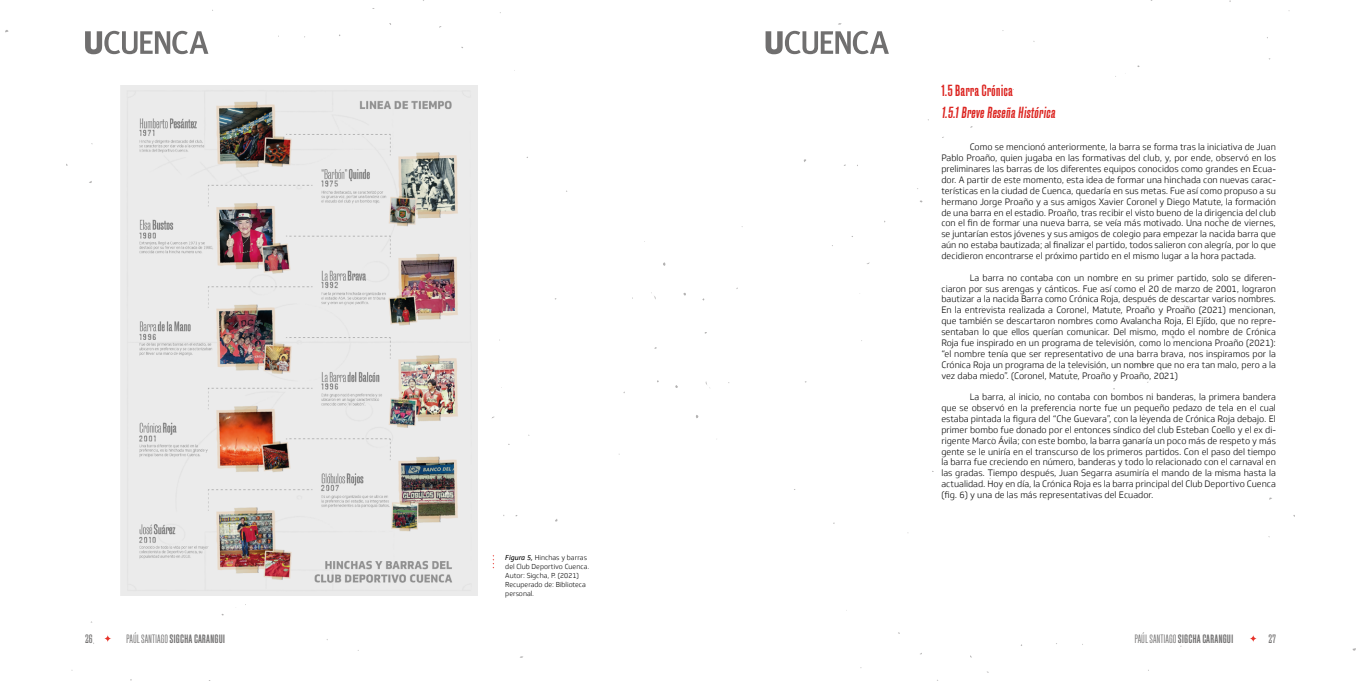
<style>
.page{position:relative;width:1361px;height:681px;background:#fff}
.page>*{position:absolute;margin:0;border:0;box-sizing:border-box;transform-origin:0 0}
.t1{font:500 condensed 16px/21.7px "Fixture";color:#dc2521}
.t2{font:500 condensed 12px "Fixture";color:#706f6f}
.t3{font:condensed 12px "Fixture";color:#706f6f}
.t4{font:300 9px/10.9px "Soleto";color:#000;text-align:justify}
.t5{font:300 7px/9px "Soleto";color:#000}
.s1{font-weight:400;font-style:italic}
.s2{font-weight:300}
</style>
<div class="page">
<svg style="left:104px;top:634px;width:8px;height:8px"></svg>
<svg style="left:1142px;top:363px;width:6px;height:4px"></svg>
<svg style="left:85px;top:31px;width:123px;height:23px"></svg>
<svg style="left:765px;top:31px;width:124px;height:23px"></svg>
<svg style="left:1249px;top:634px;width:8px;height:8px"></svg>
<img style="left:120px;top:85px;width:358px;height:510px">
<h1 class="t1" style="left:941px;top:80px;width:118px">1.5 Barra Crónica<br>1.5.1Breve Reseña Histórica</h1>
<p class="t5" style="left:505px;top:552px;width:85px"><span class="s1">Figura 5,</span> Hinchas y barras del Club Deportivo Cuenca.<br>Autor: Sigcha, P. (2021)<br>Recuperado de: Biblioteca personal.</p>
<p class="t4" style="left:941px;top:142px;width:336px;text-indent:28px">Como se mencionó anteriormente, la barra se forma tras la iniciativa de Juan Pablo Proaño, quien jugaba en las formativas del club, y, por ende, observó en los preliminares las barras de los diferentes equipos conocidos como grandes en Ecua&shy;dor. A partir de este momento, esta idea de formar una hinchada con nuevas carac&shy;terísticas en la ciudad de Cuenca, quedaría en sus metas. Fue así como propuso a su hermano Jorge Proaño y a sus amigos Xavier Coronel y Diego Matute, la formación de una barra en el estadio. Proaño, tras recibir el visto bueno de la dirigencia del club con el fin de formar una nueva barra, se veía más motivado. Una noche de viernes, se juntarían estos jóvenes y sus amigos de colegio para empezar la nacida barra que aún no estaba bautizada; al finalizar el partido, todos salieron con alegría, por lo que decidieron encontrarse el próximo partido en el mismo lugar a la hora pactada.</p>
<p class="t4" style="left:941px;top:272px;width:336px;text-indent:28px">La barra no contaba con un nombre en su primer partido, solo se diferen&shy;ciaron por sus arengas y cánticos. Fue así como el 20 de marzo de 2001, lograron bautizar a la nacida Barra como Crónica Roja, después de descartar varios nombres.<br>En la entrevista realizada a Coronel, Matute, Proaño y Proaño (2021) mencionan, que también se descartaron nombres como Avalancha Roja, El Ejido, que no repre&shy;sentaban lo que ellos querían comunicar. Del mismo, modo el nombre de Crónica Roja fue inspirado en un programa de televisión, como lo menciona Proaño (2021): “el nombre tenía que ser representativo de una barra brava, nos inspiramos por la Crónica Roja un programa de la televisión, un nombre que no era tan malo, pero a la vez daba miedo”. (Coronel, Matute, Proaño y Proaño, 2021)</p>
<p class="t4" style="left:941px;top:391px;width:336px;text-indent:28px">La barra, al inicio, no contaba con bombos ni banderas, la primera bandera que se observó en la preferencia norte fue un pequeño pedazo de tela en el cual estaba pintada la figura del “Che Guevara”, con la leyenda de Crónica Roja debajo. El primer bombo fue donado por el entonces síndico del club Esteban Coello y el ex di&shy;rigente Marco Ávila; con este bombo, la barra ganaría un poco más de respeto y más gente se le uniría en el transcurso de los primeros partidos. Con el paso del tiempo la barra fue creciendo en número, banderas y todo lo relacionado con el carnaval en las gradas. Tiempo después, Juan Segarra asumiría el mando de la misma hasta la actualidad. Hoy en día, la Crónica Roja es la barra principal del Club Deportivo Cuenca (fig. 6) y una de las más representativas del Ecuador.</p>
<h2 class="t3" style="left:85px;top:631px;width:9px">26</h2>
<h2 class="t2" style="left:126px;top:631px;width:101px"><span class="s2">PAÚL SANTIAGO</span> SIGCHA CARANGUI</h2>
<h2 class="t2" style="left:1134px;top:631px;width:101px"><span class="s2">PAÚL SANTIAGO</span> SIGCHA CARANGUI</h2>
<h2 class="t3" style="left:1268px;top:631px;width:9px">27</h2>
</div>
